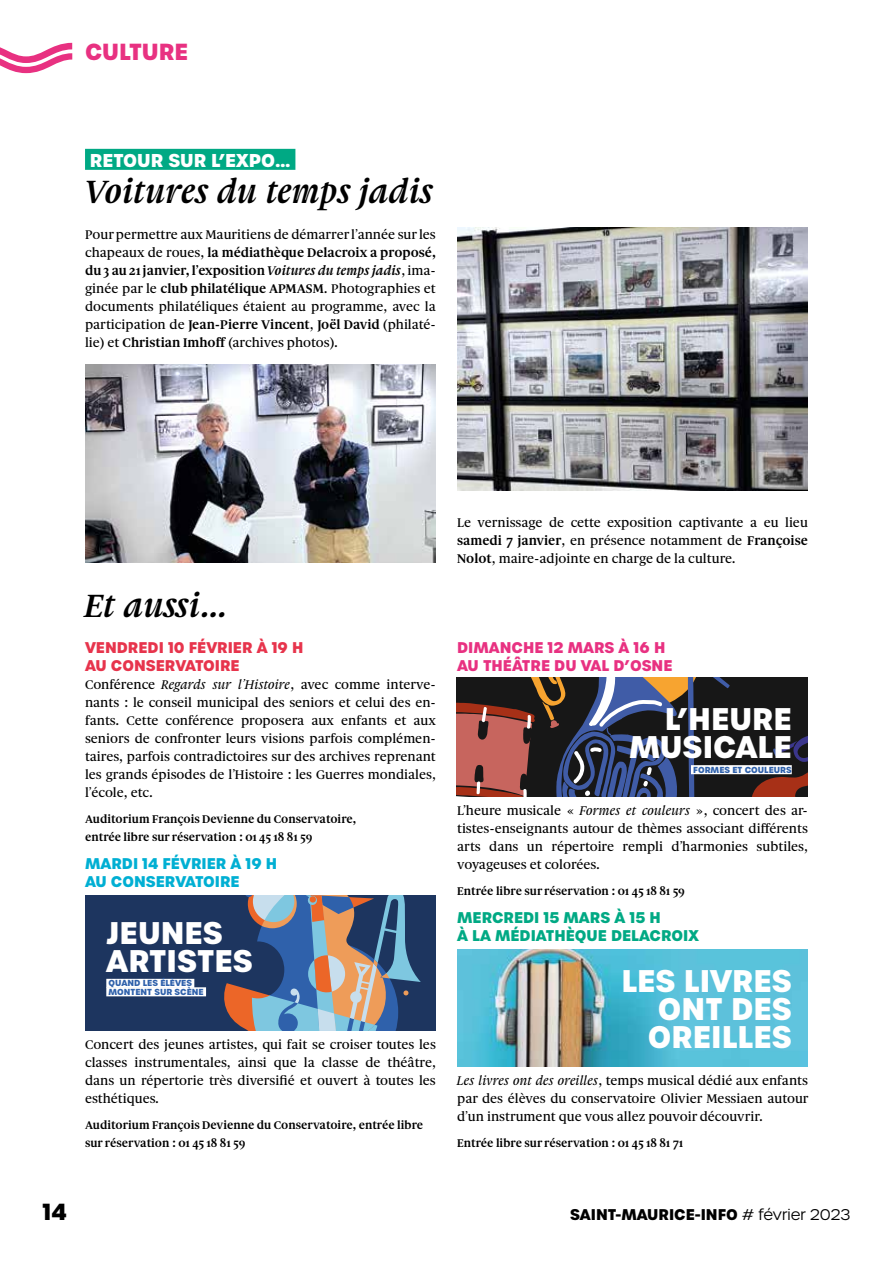
<style>
.page{position:relative;width:893px;height:1263px;background:#fff}
.page>*{position:absolute;margin:0;border:0;box-sizing:border-box;transform-origin:0 0}
.t1{font:italic 700 34.5px "Gauthier FY";color:#000}
.t2{font:700 30.3px/28.3px "Urbane";color:#fff;text-align:right}
.t3{font:700 22.5px "Urbane";color:#e83181}
.t4{font:700 22.5px "Urbane";color:#000}
.t5{font:700 18px "Urbane";color:#fff}
.t6{font:700 15px/18px "Urbane";color:#00a984}
.t7{font:700 15px/18px "Urbane";color:#e83181}
.t8{font:700 15px/18px "Urbane";color:#e7344c}
.t9{font:700 15px/18px "Urbane";color:#00afd3}
.t10{font:700 15px "Urbane";color:#000}
.t11{font:500 13.5px/18px "Gauthier FY";color:#000;text-align:justify}
.t12{font:700 12px/18px "Gauthier FY";color:#000}
.t13{font:700 8.55px/8.6px "Urbane";color:#2f61ab}
.s1{font-weight:700}
.s2{font-weight:700;font-style:italic}
.s3{font-style:italic}
.s4{font-weight:300}
</style>
<div class="page">
<svg style="left:0;top:43px;width:72px;height:30px"></svg>
<div style="left:85px;top:149px;width:210px;height:21px;background:#00a984"></div>
<img style="left:85px;top:365px;width:351px;height:198px">
<img style="left:457px;top:228px;width:351px;height:263px">
<svg style="left:456px;top:677px;width:352px;height:120px;background:#45363d"></svg>
<img style="left:457px;top:949px;width:351px;height:118px">
<div style="left:691px;top:765px;width:101px;height:9px;background:#fff"></div>
<div style="left:85px;top:895px;width:351px;height:136px;background:#1d355f"></div>
<svg style="left:224px;top:895px;width:197px;height:136px"></svg>
<div style="left:106px;top:979px;width:88px;height:9px;background:#fff"></div>
<div style="left:106px;top:987px;width:100px;height:9px;background:#fff"></div>
<h3 class="t3" style="left:85px;top:36px;width:105px">CULTURE</h3>
<h3 class="t5" style="left:90px;top:148px;width:202px">RETOUR SUR L’EXPO…</h3>
<h1 class="t1" style="left:85px;top:170px;width:351px">Voitures du temps jadis</h1>
<p class="t11" style="left:85px;top:225px;width:352px">Pour permettre aux Mauritiens de démarrer l’année sur les chapeaux de roues, <span class="s1">la médiathèque Delacroix a proposé, du 3 au 21 janvier, l’exposition</span> <span class="s2">Voitures du temps jadis</span>, ima&shy;ginée par le <span class="s1">club philatélique APMASM</span>. Photographies et documents philatéliques étaient au programme, avec la participation de <span class="s1">Jean-Pierre Vincent</span>, <span class="s1">Joël David</span> (philaté&shy;lie) et <span class="s1">Christian Imhoff</span> (archives photos).</p>
<h1 class="t1" style="left:85px;top:584px;width:146px">Et aussi…</h1>
<p class="t8" style="left:85px;top:638px;width:220px">VENDREDI 10 FÉVRIER À 19 H<br>AU CONSERVATOIRE</p>
<p class="t11" style="left:85px;top:675px;width:352px">Conférence <span class="s3">Regards sur l’Histoire</span>, avec comme interve&shy;nants : le conseil municipal des seniors et celui des en&shy;fants. Cette conférence proposera aux enfants et aux seniors de confronter leurs visions parfois complémen&shy;taires, parfois contradictoires sur des archives reprenant les grands épisodes de l’Histoire : les Guerres mondiales, l’école, etc.</p>
<p class="t12" style="left:85px;top:810px;width:273px">Auditorium François Devienne du Conservatoire, entrée libre sur réservation : 01 45 18 81 59</p>
<p class="t9" style="left:85px;top:854px;width:194px">MARDI 14 FÉVRIER À 19 H<br>AU CONSERVATOIRE</p>
<h2 class="t2" style="left:106px;top:918px;width:148px;text-align:left">JEUNES<br>ARTISTES</h2>
<p class="t13" style="left:109px;top:979px;width:97px">QUAND LES ÉLÈVES<br>MONTENT SUR SCÈNE</p>
<p class="t11" style="left:85px;top:1035px;width:352px">Concert des jeunes artistes, qui fait se croiser toutes les classes instrumentales, ainsi que la classe de théâtre, dans un répertorie très diversifié et ouvert à toutes les esthétiques.</p>
<p class="t12" style="left:85px;top:1116px;width:340px">Auditorium François Devienne du Conservatoire, entrée libre sur réservation : 01 45 18 81 59</p>
<p class="t11" style="left:457px;top:513px;width:352px">Le vernissage de cette exposition captivante a eu lieu <span class="s1">samedi 7 janvier</span>, en présence notamment de <span class="s1">Françoise Nolot</span>, maire-adjointe en charge de la culture.</p>
<p class="t7" style="left:457px;top:638px;width:217px">DIMANCHE 12 MARS À 16 H<br>AU THÉÂTRE DU VAL D’OSNE</p>
<h2 class="t2" style="left:629px;top:705px;width:164px">L’HEURE<br>MUSICALE</h2>
<p class="t13" style="left:693px;top:765px;width:100px">FORMES ET COULEURS</p>
<p class="t11" style="left:457px;top:801px;width:352px">L’heure musicale « <span class="s3">Formes et couleurs</span> », concert des ar&shy;tistes-enseignants autour de thèmes associant différents arts dans un répertoire rempli d’harmonies subtiles, voyageuses et colorées.</p>
<p class="t12" style="left:457px;top:882px;width:229px">Entrée libre sur réservation : 01 45 18 81 59</p>
<p class="t6" style="left:457px;top:908px;width:243px">MERCREDI 15 MARS À 15 H<br>À LA MÉDIATHÈQUE DELACROIX</p>
<h2 class="t2" style="left:621px;top:966px;width:172px">LES LIVRES<br>ONT DES<br>OREILLES</h2>
<p class="t11" style="left:457px;top:1071px;width:353px"><span class="s3">Les livres ont des oreilles</span>, temps musical dédié aux enfants par des élèves du conservatoire Olivier Messiaen autour d’un instrument que vous allez pouvoir découvrir.</p>
<p class="t12" style="left:457px;top:1134px;width:227px">Entrée libre sur réservation : 01 45 18 81 71</p>
<h3 class="t4" style="left:43px;top:1197px;width:26px">14</h3>
<p class="t10" style="left:570px;top:1204px;width:282px">SAINT-MAURICE-INFO <span class="s4"># février 2023</span></p>
</div>
